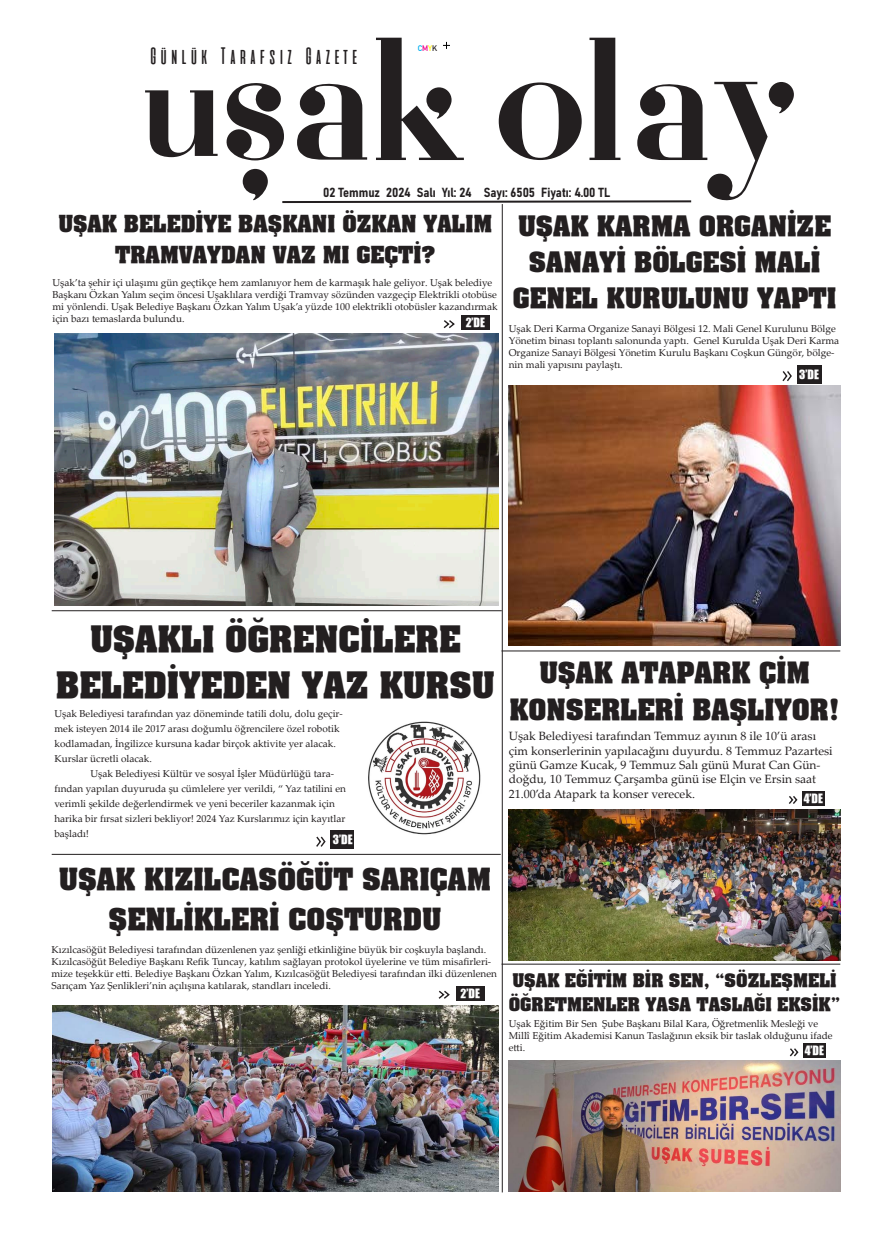
<style>
.page{position:relative;width:893px;height:1234px;background:#fff}
.page>*{position:absolute;margin:0;border:0;box-sizing:border-box;transform-origin:0 0}
.t1{font:700 31px "TR Aardvark";color:#231f20}
.t2{font:700 26px/39px "TR Aardvark";color:#231f20;text-align:center}
.t3{font:700 25px/37px "TR Aardvark";color:#231f20;text-align:center}
.t4{font:700 24px "TR Aardvark";color:#231f20}
.t5{font:23.7px "aliensandcows";color:#231f20}
.t6{font:700 20px/31px "TR Aardvark";color:#231f20;text-align:center}
.t7{font:700 16px/24px "TR Aardvark";color:#231f20}
.t8{font:13px "Bahnschrift";color:#231f20}
.t9{font:12px/14.4px "Palatino Linotype";color:#231f20}
.t10{font:11.8px "TR Impact";color:#fff}
.t11{font:10px/12px "Palatino Linotype";color:#231f20}
.t12{font:700 8px "DIN Alternate";color:#00aeef}
.s1{color:#ed028c}
.s2{color:#fff101}
.s3{color:#231f20}
</style>
<div class="page">
<svg style="left:145px;top:90px;width:73px;height:67px"></svg>
<div style="left:461px;top:315px;width:29px;height:15px;background:#231f20"></div>
<svg style="left:443px;top:320px;width:12px;height:9px"></svg>
<svg style="left:226px;top:38px;width:568px;height:165px"></svg>
<div style="left:797px;top:365px;width:24px;height:18px;background:#231f20"></div>
<svg style="left:782px;top:371px;width:10px;height:11px"></svg>
<div style="left:331px;top:830px;width:24px;height:18px;background:#231f20"></div>
<svg style="left:316px;top:836px;width:10px;height:11px"></svg>
<div style="left:802px;top:790px;width:23px;height:15px;background:#231f20"></div>
<svg style="left:789px;top:796px;width:9px;height:8px"></svg>
<div style="left:456px;top:985px;width:29px;height:15px;background:#231f20"></div>
<svg style="left:438px;top:990px;width:12px;height:9px"></svg>
<div style="left:803px;top:1043px;width:23px;height:14px;background:#231f20"></div>
<svg style="left:789px;top:1048px;width:10px;height:9px"></svg>
<hr style="left:52px;top:853px;width:449px;height:1px;background:#231f20">
<hr style="left:501px;top:963px;width:339px;height:1px;background:#231f20">
<hr style="left:501px;top:650px;width:339px;height:1px;background:#231f20">
<hr style="left:52px;top:610px;width:450px;height:1px;background:#231f20">
<hr style="left:502px;top:204px;width:1px;height:988px;background:#231f20">
<img style="left:54px;top:333px;width:444px;height:272px">
<img style="left:509px;top:386px;width:331px;height:259px">
<img style="left:52px;top:1005px;width:446px;height:186px">
<img style="left:368px;top:721px;width:113px;height:114px">
<img style="left:509px;top:809px;width:331px;height:151px">
<img style="left:509px;top:1060px;width:331px;height:131px">
<p class="t5" style="left:148px;top:44px;width:213px">Günlük Tarafsız Gazete</p>
<p class="t12" style="left:418px;top:42px;width:21px">C<span class="s1">M</span><span class="s2">Y</span><span class="s3">K</span></p>
<p class="t8" style="left:323px;top:182px;width:289px">02 Temmuz 2024 Salı Yıl: 24 Sayı: 6505 Fiyatı: 4.00 TL</p>
<p class="t6" style="left:58px;top:207px;width:435px">UŞAK BELEDİYE BAŞKANI ÖZKAN YALIM<br>TRAMVAYDAN VAZ MI GEÇTİ?</p>
<p class="t11" style="left:52px;top:276px;width:447px">Uşak’ta şehir içi ulaşımı gün geçtikçe hem zamlanıyor hem de karmaşık hale geliyor. Uşak belediye Başkanı Özkan Yalım seçim öncesi Uşaklılara verdiği Tramvay sözünden vazgeçip Elektrikli otobüse mi yönlendi. Uşak Belediye Başkanı Özkan Yalım Uşak’a yüzde 100 elektrikli otobüsler kazandırmak için bazı temaslarda bulundu.</p>
<p class="t10" style="left:466px;top:313px;width:21px">2’DE</p>
<p class="t4" style="left:518px;top:208px;width:315px">UŞAK KARMA ORGANİZE</p>
<p class="t4" style="left:529px;top:244px;width:293px">SANAYİ BÖLGESİ MALİ</p>
<p class="t4" style="left:513px;top:280px;width:325px">GENEL KURULUNU YAPTI</p>
<p class="t11" style="left:509px;top:322px;width:332px">Uşak Deri Karma Organize Sanayi Bölgesi 12. Mali Genel Kurulunu Bölge Yönetim binası toplantı salonunda yaptı. Genel Kurulda Uşak Deri Karma Organize Sanayi Bölgesi Yönetim Kurulu Başkanı Coşkun Güngör, bölge&shy;nin mali yapısını paylaştı.</p>
<p class="t10" style="left:799px;top:365px;width:21px">3’DE</p>
<p class="t1" style="left:90px;top:616px;width:372px">UŞAKLI ÖĞRENCİLERE</p>
<p class="t1" style="left:56px;top:662px;width:440px">BELEDİYEDEN YAZ KURSU</p>
<p class="t11" style="left:54px;top:705px;width:290px;line-height:15px">Uşak Belediyesi tarafından yaz döneminde tatili dolu, dolu geçir&shy;mek isteyen 2014 ile 2017 arası doğumlu öğrencilere özel robotik kodlamadan, İngilizce kursuna kadar birçok aktivite yer alacak.<br>Kurslar ücretli olacak.</p>
<p class="t11" style="left:54px;top:765px;width:293px;line-height:15px;text-indent:36px">Uşak Belediyesi Kültür ve sosyal İşler Müdürlüğü tara&shy;fından yapılan duyuruda şu cümlelere yer verildi, “ Yaz tatilini en verimli şekilde değerlendirmek ve yeni beceriler kazanmak için harika bir fırsat sizleri bekliyor! 2024 Yaz Kurslarımız için kayıtlar başladı!</p>
<p class="t10" style="left:333px;top:830px;width:21px">3’DE</p>
<p class="t2" style="left:59px;top:859px;width:434px">UŞAK KIZILCASÖĞÜT SARIÇAM<br>ŞENLİKLERİ COŞTURDU</p>
<p class="t11" style="left:51px;top:943px;width:447px">Kızılcasöğüt Belediyesi tarafından düzenlenen yaz şenliği etkinliğine büyük bir coşkuyla başlandı.<br>Kızılcasöğüt Belediye Başkanı Refik Tuncay, katılım sağlayan protokol üyelerine ve tüm misafirleri&shy;mize teşekkür etti. Belediye Başkanı Özkan Yalım, Kızılcasöğüt Belediyesi tarafından ilki düzenlenen Sarıçam Yaz Şenlikleri’nin açılışına katılarak, standları inceledi.</p>
<p class="t10" style="left:461px;top:983px;width:21px">2’DE</p>
<p class="t3" style="left:509px;top:653px;width:332px">UŞAK ATAPARK ÇİM<br>KONSERLERİ BAŞLIYOR!</p>
<p class="t9" style="left:509px;top:728px;width:325px">Uşak Belediyesi tarafından Temmuz ayının 8 ile 10’ü arası çim konserlerinin yapılacağını duyurdu. 8 Temmuz Pazartesi günü Gamze Kucak, 9 Temmuz Salı günü Murat Can Gün&shy;doğdu, 10 Temmuz Çarşamba günü ise Elçin ve Ersin saat 21.00’da Atapark ta konser verecek.</p>
<p class="t10" style="left:804px;top:789px;width:21px">4’DE</p>
<p class="t7" style="left:509px;top:967px;width:333px">UŞAK EĞİTİM BİR SEN, “SÖZLEŞMELİ<br>ÖĞRETMENLER YASA TASLAĞI EKSİK”</p>
<p class="t11" style="left:509px;top:1016px;width:325px">Uşak Eğitim Bir Sen Şube Başkanı Bilal Kara, Öğretmenlik Mesleği ve<br>Millî Eğitim Akademisi Kanun Taslağının eksik bir taslak olduğunu ifade etti.</p>
<p class="t10" style="left:805px;top:1041px;width:21px">4’DE</p>
</div>
